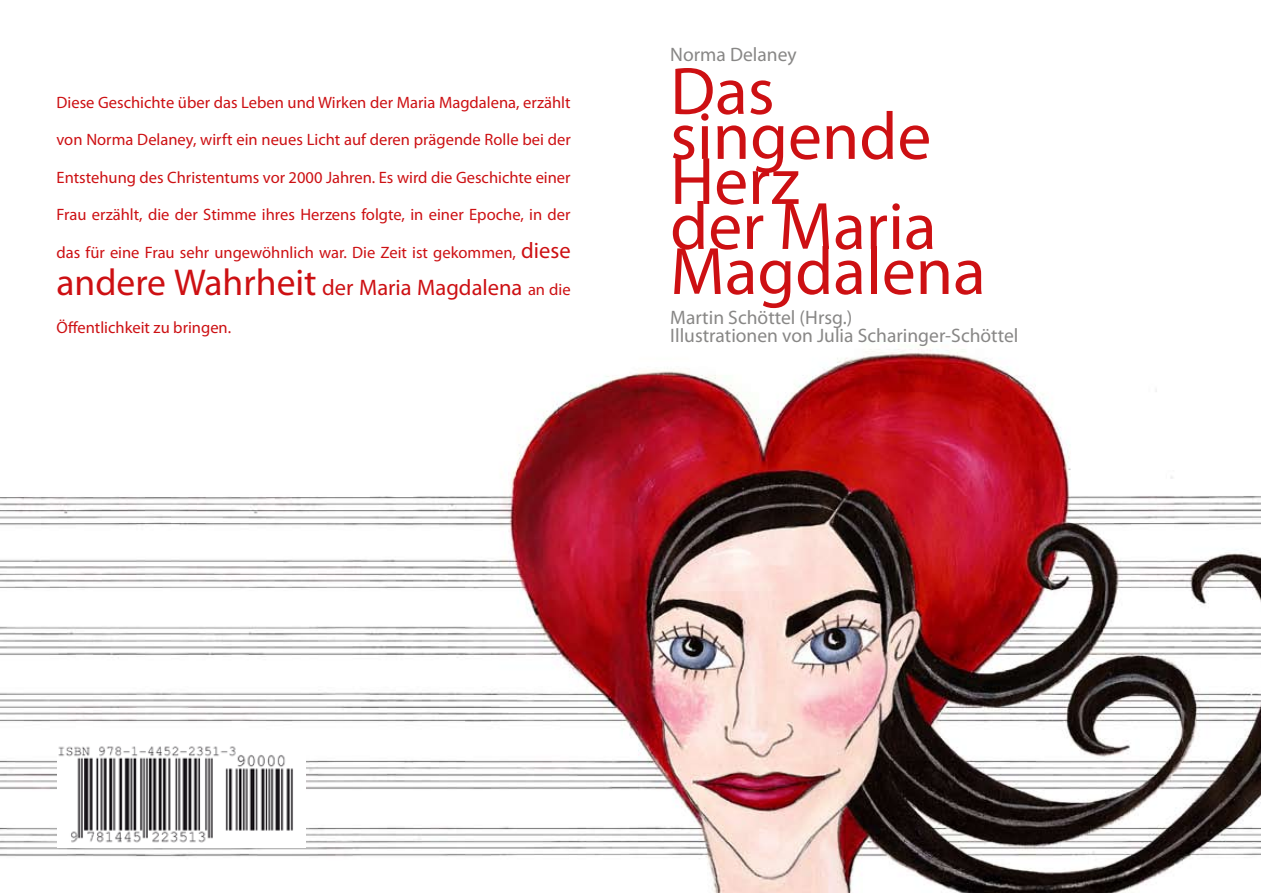
<style>
.page{position:relative;width:1261px;height:893px;background:#fff}
.page>*{position:absolute;margin:0;border:0;box-sizing:border-box;transform-origin:0 0}
.t1{font:67.5px "Myriad Pro";color:#cd1013}
.t2{font:22.5px "Myriad Pro";color:#cd1013}
.t3{font:19.5px/18px "Myriad Pro";color:#888786}
.t4{font:16.5px "Myriad Pro";color:#cd1013}
.s1{font-size:22.5px}
.s2{font-size:37.5px}
.s3{font-size:16.5px}
</style>
<div class="page">
<img style="left:0;top:349px;width:1260px;height:543px">
<img style="left:57px;top:739px;width:248px;height:108px">
<p class="t4" style="left:56px;top:92px;width:515px">Diese Geschichte über das Leben und Wirken der Maria Magdalena, erzählt</p>
<p class="t4" style="left:56px;top:129px;width:515px">von Norma Delaney, wirft ein neues Licht auf deren prägende Rolle bei der</p>
<p class="t4" style="left:56px;top:167px;width:515px">Entstehung des Christentums vor 2000 Jahren. Es wird die Geschichte einer</p>
<p class="t4" style="left:56px;top:204px;width:515px">Frau erzählt, die der Stimme ihres Herzens folgte, in einer Epoche, in der</p>
<p class="t4" style="left:56px;top:242px;width:515px">das für eine Frau sehr ungewöhnlich war. Die Zeit ist gekommen, <span class="s1">diese</span></p>
<h2 class="t2" style="left:56px;top:274px;width:515px"><span class="s2">andere Wahrheit</span> der Maria Magdalena <span class="s3">an die</span></h2>
<p class="t4" style="left:56px;top:317px;width:176px">Öffentlichkeit zu bringen.</p>
<p class="t3" style="left:670px;top:45px;width:128px">Norma Delaney</p>
<h1 class="t1" style="left:670px;top:50px;width:106px">Das</h1>
<h1 class="t1" style="left:670px;top:95px;width:262px">singende</h1>
<h1 class="t1" style="left:670px;top:140px;width:131px">Herz</h1>
<h1 class="t1" style="left:670px;top:185px;width:268px">der Maria</h1>
<h1 class="t1" style="left:670px;top:230px;width:317px">Magdalena</h1>
<p class="t3" style="left:670px;top:308px;width:349px">Martin Schöttel (Hrsg.)<br>Illustrationen von Julia Scharinger-Schöttel</p>
</div>
